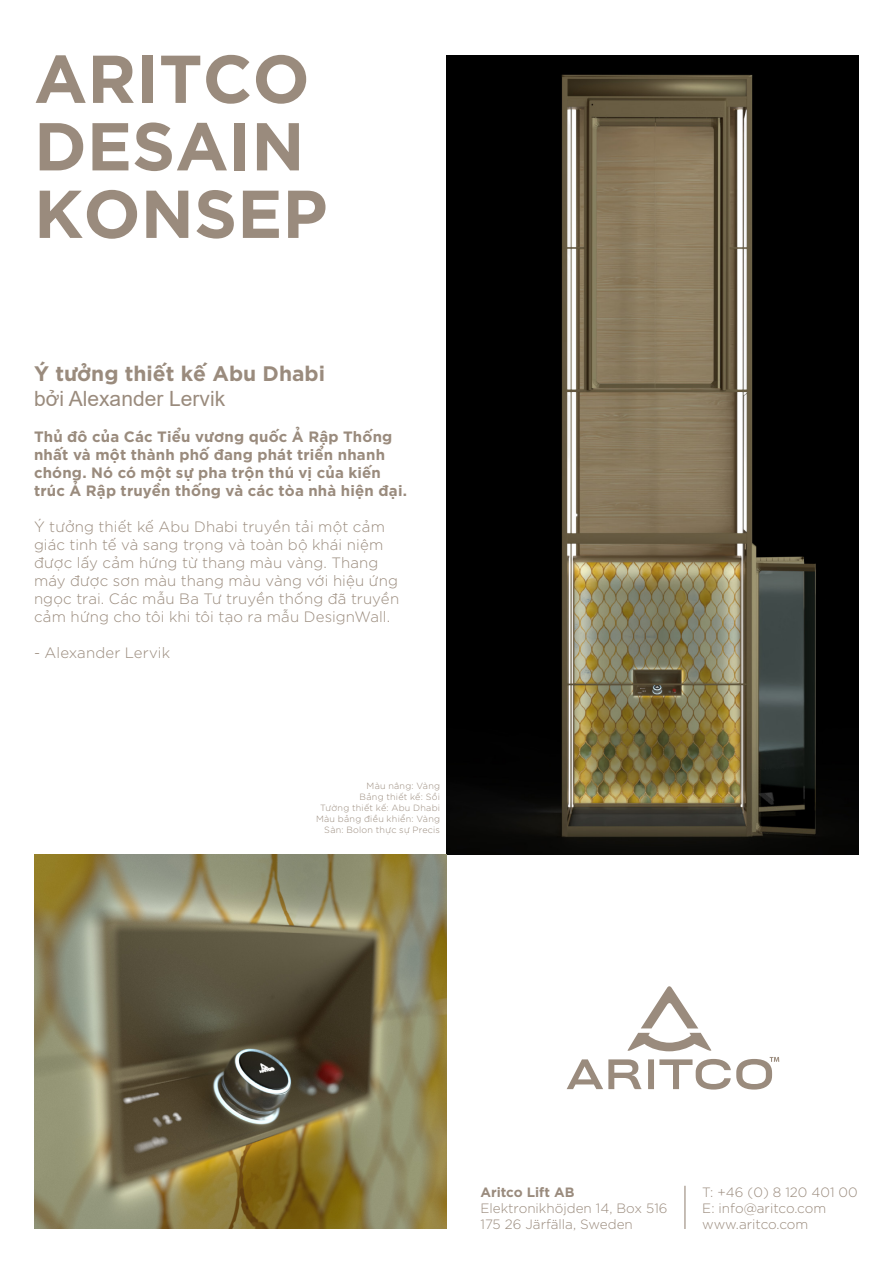
<style>
.page{position:relative;width:893px;height:1263px;background:#fff}
.page>*{position:absolute;margin:0;border:0;box-sizing:border-box;transform-origin:0 0}
.Rubbe{font:700 67.5px/67.5px "Aritco Letter Lift";color:#9a8b7d}
.t1{font:700 21px "SVN Gotham";color:#9a8b7d}
.t2{font:21px "Arial";color:#9a8b7d}
.Minoion_Pro_10_Champ{font:300 15px/18px "SVN Gotham";letter-spacing:.005em;color:#9a8b7d}
.Minoion_Pro_10_Champ-2{font:700 15px/18px "SVN Gotham";letter-spacing:.015em;color:#9a8b7d}
.Adress{font:300 13.5px "Gotham";color:#9a8b7d}
.Adress-2{font:700 13.5px "Gotham";color:#9a8b7d}
.Minoion_Pro_10_Champ-3{font:300 9px "SVN Gotham";letter-spacing:.03em;color:#9a8b7d}
</style>
<div class="page">
<img style="left:446px;top:55px;width:413px;height:800px">
<img style="left:34px;top:855px;width:412px;height:374px">
<svg style="left:627px;top:986px;width:85px;height:65px"></svg>
<svg style="left:567px;top:1057px;width:212px;height:32px"></svg>
<hr style="left:684px;top:1186px;width:1px;height:43px;background:#9a8b7d">
<p class="Rubbe" style="left:34px;top:45px;width:277px">ARITCO<br>DESAIN</p>
<p class="Rubbe" style="left:34px;top:180px;width:295px">KONSEP</p>
<p class="t1" style="left:34px;top:356px;width:293px">Ý tưởng thiết kế Abu Dhabi</p>
<p class="t2" style="left:34px;top:384px;width:193px">bởi Alexander Lervik</p>
<p class="Minoion_Pro_10_Champ-2" style="left:34px;top:426px;width:375px">Thủ đô của Các Tiểu vương quốc Ả Rập Thống nhất và một thành phố đang phát triển nhanh chóng. Nó có một sự pha trộn thú vị của kiến trúc Ả Rập truyền thống và các tòa nhà hiện đại.</p>
<p class="Minoion_Pro_10_Champ" style="left:34px;top:516px;width:367px">Ý tưởng thiết kế Abu Dhabi truyền tải một cảm giác tinh tế và sang trọng và toàn bộ khái niệm được lấy cảm hứng từ thang màu vàng. Thang máy được sơn màu thang màu vàng với hiệu ứng ngọc trai. Các mẫu Ba Tư truyền thống đã truyền cảm hứng cho tôi khi tôi tạo ra mẫu DesignWall.</p>
<p class="Minoion_Pro_10_Champ" style="left:34px;top:642px;width:138px">- Alexander Lervik</p>
<p class="Minoion_Pro_10_Champ-3" style="left:367px;top:780px;width:75px">Màu nâng: Vàng</p>
<p class="Minoion_Pro_10_Champ-3" style="left:360px;top:790px;width:82px">Bảng thiết kế: Sồi</p>
<p class="Minoion_Pro_10_Champ-3" style="left:320px;top:801px;width:122px">Tường thiết kế: Abu Dhabi</p>
<p class="Minoion_Pro_10_Champ-3" style="left:316px;top:812px;width:126px">Màu bảng điều khiển: Vàng</p>
<p class="Minoion_Pro_10_Champ-3" style="left:324px;top:823px;width:117px">Sàn: Bolon thực sự Precis</p>
<p class="Adress-2" style="left:480px;top:1183px;width:95px">Aritco Lift AB</p>
<p class="Adress" style="left:480px;top:1199px;width:189px">Elektronikhöjden 14, Box 516</p>
<p class="Adress" style="left:480px;top:1216px;width:154px">175 26 Järfälla, Sweden</p>
<p class="Adress" style="left:702px;top:1183px;width:157px">T: +46 (0) 8 120 401 00</p>
<p class="Adress" style="left:702px;top:1199px;width:125px">E: info@aritco.com</p>
<p class="Adress" style="left:702px;top:1216px;width:108px">www.aritco.com</p>
</div>
